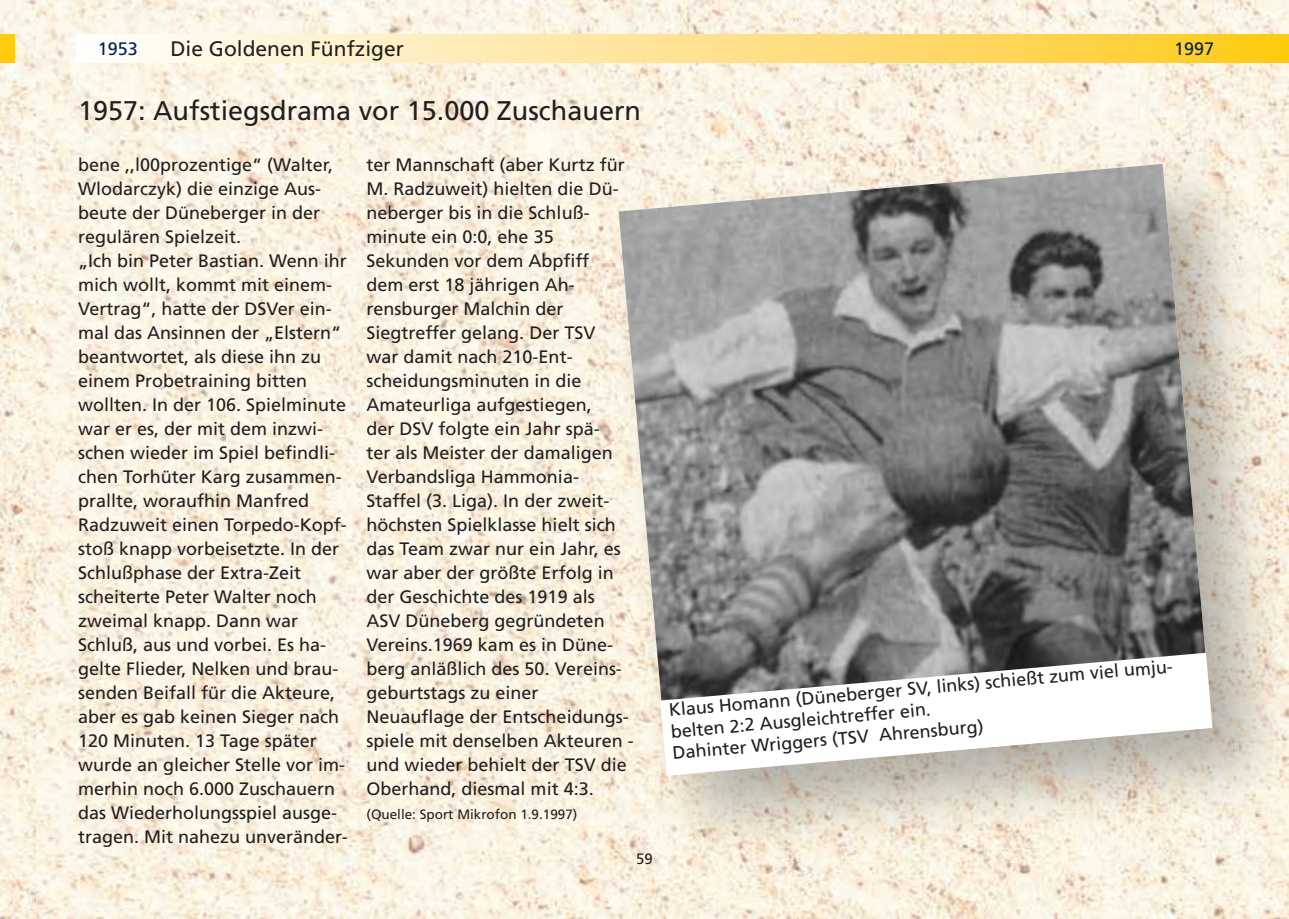
<style>
.page{position:relative;width:1289px;height:919px;background:#fff}
.page>*{position:absolute;margin:0;border:0;box-sizing:border-box;transform-origin:0 0}
.t1{font:27px "Frutiger LT Std";color:#231f20}
.t2{font:21px "Frutiger LT Std";color:#231f20}
.t3{font:18px/24px "Frutiger LT Std";color:#231f20}
.t4{font:18px "Frutiger LT Std";color:#002451}
.t5{font:15px "Frutiger LT Std";color:#231f20}
.t6{font:13.5px "Frutiger LT Std";color:#231f20}
</style>
<div class="page">
<img style="left:36px;top:0;width:1252px;height:918px">
<svg style="left:77px;top:34px;width:1211px;height:28px;background:#fee28f"></svg>
<img style="left:0;top:0;width:36px;height:918px">
<div style="left:0;top:34px;width:14px;height:28px;background:#fecb0e"></div>
<img style="left:595px;top:140px;width:693px;height:730px">
<img style="left:618px;top:164px;width:593px;height:610px">
<svg style="left:660px;top:652px;width:552px;height:123px"></svg>
<p class="t4" style="left:98px;top:42px;width:42px">1953</p>
<p class="t2" style="left:170px;top:40px;width:235px">Die Goldenen Fünfziger</p>
<p class="t4" style="left:1173px;top:42px;width:42px">1997</p>
<h1 class="t1" style="left:78px;top:99px;width:564px">1957: Aufstiegsdrama vor 15.000 Zuschauern</h1>
<p class="t3" style="left:78px;top:154px;width:271px">bene ,,l00prozentige“ (Walter,<br>Wlodarczyk) die einzige Aus&shy;beute der Düneberger in der regulären Spielzeit.<br>„Ich bin Peter Bastian. Wenn ihr mich wollt, kommt mit einem-<br>Vertrag“, hatte der DSVer ein&shy;mal das Ansinnen der „Elstern“ beantwortet, als diese ihn zu einem Probetraining bitten wollten. In der 106. Spielminute war er es, der mit dem inzwi&shy;schen wieder im Spiel befindli&shy;chen Torhüter Karg zusammen&shy;prallte, woraufhin Manfred<br>Radzuweit einen Torpedo-Kopf&shy;stoß knapp vorbeisetzte. In der<br>Schlußphase der Extra-Zeit scheiterte Peter Walter noch zweimal knapp. Dann war<br>Schluß, aus und vorbei. Es ha&shy;gelte Flieder, Nelken und brau&shy;senden Beifall für die Akteure, aber es gab keinen Sieger nach<br>120 Minuten. 13 Tage später wurde an gleicher Stelle vor im&shy;merhin noch 6.000 Zuschauern das Wiederholungsspiel ausge&shy;tragen. Mit nahezu unveränder-</p>
<p class="t3" style="left:366px;top:154px;width:269px">ter Mannschaft (aber Kurtz für<br>M. Radzuweit) hielten die Dü&shy;neberger bis in die Schluß&shy;minute ein 0:0, ehe 35<br>Sekunden vor dem Abpfiff<br>dem erst 18 jährigen Ah&shy;rensburger Malchin der<br>Siegtreffer gelang. Der TSV<br>war damit nach 210-Ent&shy;scheidungsminuten in die<br>Amateurliga aufgestiegen,<br>der DSV folgte ein Jahr spä-<br>ter als Meister der damaligen<br>Verbandsliga Hammonia-<br>Staffel (3. Liga). In der zweit&shy;höchsten Spielklasse hielt sich das Team zwar nur ein Jahr, es war aber der größte Erfolg in der Geschichte des 1919 als<br>ASV Düneberg gegründeten<br>Vereins.1969 kam es in Düne&shy;berg anläßlich des 50. Vereins&shy;geburtstags zu einer<br>Neuauflage der Entscheidungs&shy;spiele mit denselben Akteuren - und wieder behielt der TSV die<br>Oberhand, diesmal mit 4:3.</p>
<p class="t3" style="left:668px;top:700px;width:510px;line-height:21.6px;rotate:-5deg">Klaus Homann (Düneberger SV, links) schießt zum viel umju&shy;belten 2:2 Ausgleichtreffer ein.<br>Dahinter Wriggers (TSV Ahrensburg)</p>
<p class="t6" style="left:366px;top:809px;width:212px">(Quelle: Sport Mikrofon 1.9.1997)</p>
<p class="t5" style="left:636px;top:852px;width:18px">59</p>
</div>
